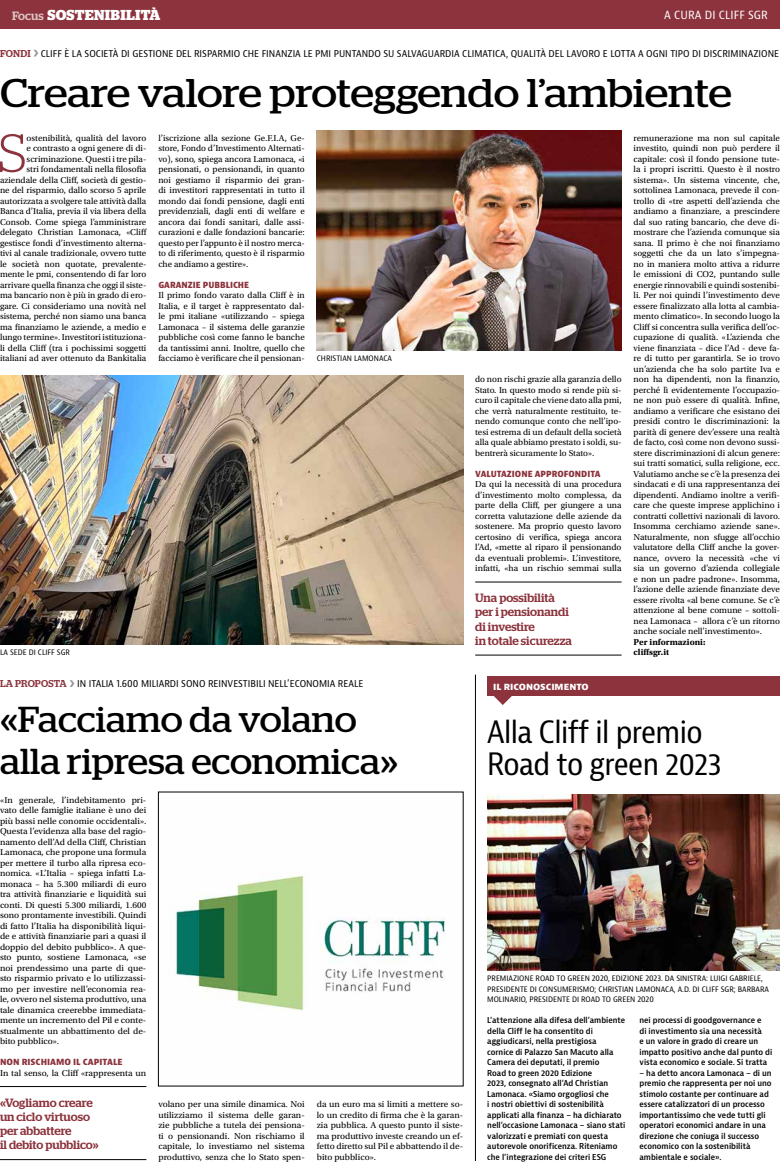
<style>
.page{position:relative;width:780px;height:1163px;background:#fff}
.page>*{position:absolute;margin:0;border:0;box-sizing:border-box;transform-origin:0 0}
.t1{font:300 54px "Stag";color:#8c333d}
.t2{font:40px "Stag";letter-spacing:-.005em;color:#000;scale:1.11 1}
.t3{font:36px/42px "Stag";letter-spacing:-.005em;color:#000;scale:1.06 1}
.t4{font:condensed 30px/32px "Bernina Sans";letter-spacing:-.02em;color:#000}
.t5{font:700 14.4px "Stag";letter-spacing:.02em;color:#fff}
.t6{font:500 12px/14.2px "Stag";color:#8c333d}
.t7{font:condensed 12px "Bernina Sans";letter-spacing:.01em;color:#fff}
.t8{font:condensed 10px "Bernina Sans";color:#000}
.t9{font:9px/10.5px "Utopia Std";color:#000;text-align:justify}
.t10{font:700 condensed 9px "Bernina Sans";color:#8c333d}
.t11{font:700 9px/10.5px "Utopia Std";color:#000}
.t12{font:800 9px "Bernina Sans";color:#fff}
.t13{font:600 condensed 8px/10.5px "Bernina Sans";color:#000}
.t14{font:condensed 8px/10.5px "Bernina Sans";color:#000}
.s1{font-weight:500;font-size:12px;color:#dec6c5}
.s2{font-family:"Stag";font-weight:500;font-stretch:normal;color:#8c333d}
</style>
<div class="page">
<div style="left:0;top:0;width:780px;height:29px;background:#8c333d"></div>
<svg style="left:34px;top:50px;width:4px;height:6px"></svg>
<img style="left:0;top:375px;width:463px;height:269px">
<hr style="left:475px;top:674px;width:1px;height:486px;background:#000">
<svg style="left:493px;top:695px;width:19px;height:10px"></svg>
<div style="left:487px;top:676px;width:292px;height:19px;background:#8c333d"></div>
<img style="left:317px;top:130px;width:304px;height:220px">
<hr style="left:475px;top:581px;width:146px;height:1px;background:#000">
<hr style="left:475px;top:654px;width:146px;height:1px;background:#000">
<img style="left:487px;top:794px;width:292px;height:176px">
<hr style="left:0;top:1086px;width:146px;height:1px;background:#000">
<hr style="left:0;top:1159px;width:146px;height:1px;background:#000">
<img style="left:174px;top:872px;width:272px;height:138px">
<svg style="left:70px;top:680px;width:4px;height:6px"></svg>
<h3 class="t5" style="left:12px;top:7px;width:150px"><span class="s1">Focus</span> SOSTENIBILITÀ</h3>
<h3 class="t7" style="left:664px;top:7px;width:105px">A CURA DI CLIFF SGR</h3>
<p class="t8" style="left:0;top:47px;width:780px"><span class="s2">FONDI</span> CLIFF È LA SOCIETÀ DI GESTIONE DEL RISPARMIO CHE FINANZIA LE PMI PUNTANDO SU SALVAGUARDIA CLIMATICA, QUALITÀ DEL LAVORO E LOTTA A OGNI TIPO DI DISCRIMINAZIONE</p>
<h2 class="t2" style="left:0;top:69px;width:660px">Creare valore proteggendo l’ambiente</h2>
<h1 class="t1" style="left:-2px;top:122px;width:30px">S</h1>
<p class="t9" style="left:0;top:132px;width:148px;text-align:right">ostenibilità, qualità del lavoro<br>e contrasto a ogni genere di di&shy;scriminazione. Questi i tre pila-<br>stri fondamentali nella filosofia aziendale della Cliff, società di gestio&shy;ne del risparmio, dallo scorso 5 aprile autorizzata a svolgere tale attività dalla Banca d’Italia, previa il via libera della Consob. Come spiega l’amministrare delegato Christian Lamonaca, «Cliff gestisce fondi d’investimento alterna&shy;tivi al canale tradizionale, ovvero tutte le società non quotate, prevalente&shy;mente le pmi, consentendo di far loro arrivare quella finanza che oggi il siste&shy;ma bancario non è più in grado di ero&shy;gare. Ci consideriamo una novità nel sistema, perché non siamo una banca ma finanziamo le aziende, a medio e lungo termine». Investitori istituziona&shy;li della Cliff (tra i pochissimi soggetti italiani ad aver ottenuto da Bankitalia</p>
<p class="t9" style="left:158px;top:132px;width:148px">l’iscrizione alla sezione Ge.F.I.A, Ge&shy;store, Fondo d’Investimento Alternati&shy;vo), sono, spiega ancora Lamonaca, «i pensionati, o pensionandi, in quanto noi gestiamo il risparmio dei gran&shy;di investitori rappresentati in tutto il mondo dai fondi pensione, dagli enti previdenziali, dagli enti di welfare e ancora dai fondi sanitari, dalle assi&shy;curazioni e dalle fondazioni bancarie: questo per l’appunto è il nostro merca&shy;to di riferimento, questo è il risparmio che andiamo a gestire».</p>
<p class="t10" style="left:158px;top:278px;width:92px">GARANZIE PUBBLICHE</p>
<p class="t9" style="left:158px;top:290px;width:148px">Il primo fondo varato dalla Cliff è in Italia, e il target è rappresentato dal&shy;le pmi italiane «utilizzando – spiega Lamonaca – il sistema delle garanzie pubbliche così come fanno le banche da tantissimi anni. Inoltre, quello che facciamo è verificare che il pensionan-</p>
<p class="t14" style="left:317px;top:353px;width:77px">CHRISTIAN LAMONACA</p>
<p class="t14" style="left:0;top:647px;width:72px">LA SEDE DI CLIFF SGR</p>
<p class="t8" style="left:0;top:677px;width:365px"><span class="s2">LA PROPOSTA</span> IN ITALIA 1.600 MILIARDI SONO REINVESTIBILI NELL’ECONOMIA REALE</p>
<h3 class="t3" style="left:0;top:698px;width:377px">«Facciamo da volano alla ripresa economica»</h3>
<p class="t9" style="left:0;top:794px;width:148px">«In generale, l’indebitamento pri&shy;vato delle famiglie italiane è uno dei più bassi nelle conomie occidentali».<br>Questa l’evidenza alla base del ragio&shy;namento dell’Ad della Cliff, Christian Lamonaca, che propone una formula per mettere il turbo alla ripresa eco&shy;nomica. «L’Italia – spiega infatti La&shy;monaca – ha 5.300 miliardi di euro tra attività finanziarie e liquidità sui conti. Di questi 5.300 miliardi, 1.600 sono prontamente investibili. Quindi di fatto l’Italia ha disponibilità liqui&shy;de e attività finanziarie pari a quasi il doppio del debito pubblico». A que&shy;sto punto, sostiene Lamonaca, «se noi prendessimo una parte di que&shy;sto risparmio privato e lo utilizzassi&shy;mo per investire nell’economia rea&shy;le, ovvero nel sistema produttivo, una tale dinamica creerebbe immediata&shy;mente un incremento del Pil e conte&shy;stualmente un abbattimento del de&shy;bito pubblico».</p>
<p class="t10" style="left:0;top:1055px;width:124px">NON RISCHIAMO IL CAPITALE</p>
<p class="t9" style="left:0;top:1067px;width:148px">In tal senso, la Cliff «rappresenta un</p>
<h3 class="t6" style="left:0;top:1094px;width:100px">«Vogliamo creare un ciclo virtuoso per abbattere<br>il debito pubblico»</h3>
<p class="t9" style="left:158px;top:1098px;width:148px">volano per una simile dinamica. Noi utilizziamo il sistema delle garan&shy;zie pubbliche a tutela dei pensiona&shy;ti o pensionandi. Non rischiamo il capitale, lo investiamo nel sistema produttivo, senza che lo Stato spen-</p>
<p class="t9" style="left:317px;top:1098px;width:148px">da un euro ma si limiti a mettere so&shy;lo un credito di firma che è la garan&shy;zia pubblica. A questo punto il siste&shy;ma produttivo investe creando un ef&shy;fetto diretto sul Pil e abbattendo il de&shy;bito pubblico».</p>
<p class="t9" style="left:475px;top:374px;width:148px">do non rischi grazie alla garanzia dello Stato. In questo modo si rende più si&shy;curo il capitale che viene dato alla pmi, che verrà naturalmente restituito, te&shy;nendo comunque conto che nell’ipo&shy;tesi estrema di un default della società alla quale abbiamo prestato i soldi, su&shy;bentrerà sicuramente lo Stato».</p>
<p class="t10" style="left:475px;top:467px;width:127px">VALUTAZIONE APPROFONDITA</p>
<p class="t9" style="left:475px;top:479px;width:148px">Da qui la necessità di una procedura d’investimento molto complessa, da parte della Cliff, per giungere a una corretta valutazione delle aziende da sostenere. Ma proprio questo lavoro certosino di verifica, spiega ancora l’Ad, «mette al riparo il pensionando da eventuali problemi». L’investitore, infatti, «ha un rischio semmai sulla</p>
<h3 class="t6" style="left:475px;top:590px;width:98px">Una possibilità per i pensionandi di investire<br>in totale sicurezza</h3>
<p class="t12" style="left:493px;top:680px;width:97px">IL RICONOSCIMENTO</p>
<p class="t9" style="left:633px;top:132px;width:148px">remunerazione ma non sul capitale investito, quindi non può perdere il capitale: così il fondo pensione tute&shy;la i propri iscritti. Questo è il nostro sistema». Un sistema vincente, che, sottolinea Lamonaca, prevede il con&shy;trollo di «tre aspetti dell’azienda che andiamo a finanziare, a prescindere dal suo rating bancario, che deve di&shy;mostrare che l’azienda comunque sia sana. Il primo è che noi finanziamo soggetti che da un lato s’impegna&shy;no in maniera molto attiva a ridurre le emissioni di CO2, puntando sulle energie rinnovabili e quindi sostenibi&shy;li. Per noi quindi l’investimento deve essere finalizzato alla lotta al cambia&shy;mento climatico». In secondo luogo la Cliff si concentra sulla verifica dell’oc&shy;cupazione di qualità. «L’azienda che viene finanziata – dice l’Ad - deve fa&shy;re di tutto per garantirla. Se io trovo un’azienda che ha solo partite Iva e non ha dipendenti, non la finanzio, perché lì evidentemente l’occupazio&shy;ne non può essere di qualità. Infine, andiamo a verificare che esistano dei presidi contro le discriminazioni: la parità di genere dev’essere una realtà de facto, così come non devono sussi&shy;stere discriminazioni di alcun genere: sui tratti somatici, sulla religione, ecc.<br>Valutiamo anche se c’è la presenza dei sindacati e di una rappresentanza dei dipendenti. Andiamo inoltre a verifi&shy;care che queste imprese applichino i contratti collettivi nazionali di lavoro.<br>Insomma cerchiamo aziende sane».<br>Naturalmente, non sfugge all’occhio valutatore della Cliff anche la gover&shy;nance, ovvero la necessità «che vi sia un governo d’azienda collegiale e non un padre padrone». Insomma, l’azione delle aziende finanziate deve essere rivolta «al bene comune. Se c’è attenzione al bene comune – sottoli&shy;nea Lamonaca – allora c’è un ritorno anche sociale nell’investimento».</p>
<p class="t11" style="left:633px;top:636px;width:73px">Per informazioni: cliffsgr.it</p>
<h3 class="t4" style="left:487px;top:716px;width:236px">Alla Cliff il premio<br>Road to green 2023</h3>
<p class="t14" style="left:487px;top:972px;width:283px">PREMIAZIONE ROAD TO GREEN 2020, EDIZIONE 2023. DA SINISTRA: LUIGI GABRIELE,<br>PRESIDENTE DI CONSUMERISMO; CHRISTIAN LAMONACA, A.D. DI CLIFF SGR; BARBARA<br>MOLINARIO, PRESIDENTE DI ROAD TO GREEN 2020</p>
<p class="t13" style="left:487px;top:1014px;width:139px">L’attenzione alla difesa dell’ambiente della Cliff le ha consentito di aggiudicarsi, nella prestigiosa<br>cornice di Palazzo San Macuto alla Camera dei deputati, il premio<br>Road to green 2020 Edizione<br>2023, consegnato all’Ad Christian Lamonaca. «Siamo orgogliosi che<br>i nostri obiettivi di sostenibilità applicati alla finanza – ha dichiarato nell’occasione Lamonaca – siano stati valorizzati e premiati con questa autorevole onorificenza. Riteniamo che l’integrazione dei criteri ESG</p>
<p class="t13" style="left:639px;top:1014px;width:134px">nei processi di goodgovernance e<br>di investimento sia una necessità<br>e un valore in grado di creare un impatto positivo anche dal punto di vista economico e sociale. Si tratta</p>
<p class="t13" style="left:639px;top:1067px;width:134px">– ha detto ancora Lamonaca – di un premio che rappresenta per noi uno stimolo costante per continuare ad essere catalizzatori di un processo importantissimo che vede tutti gli operatori economici andare in una direzione che coniuga il successo economico con la sostenibilità ambientale e sociale».</p>
</div>
